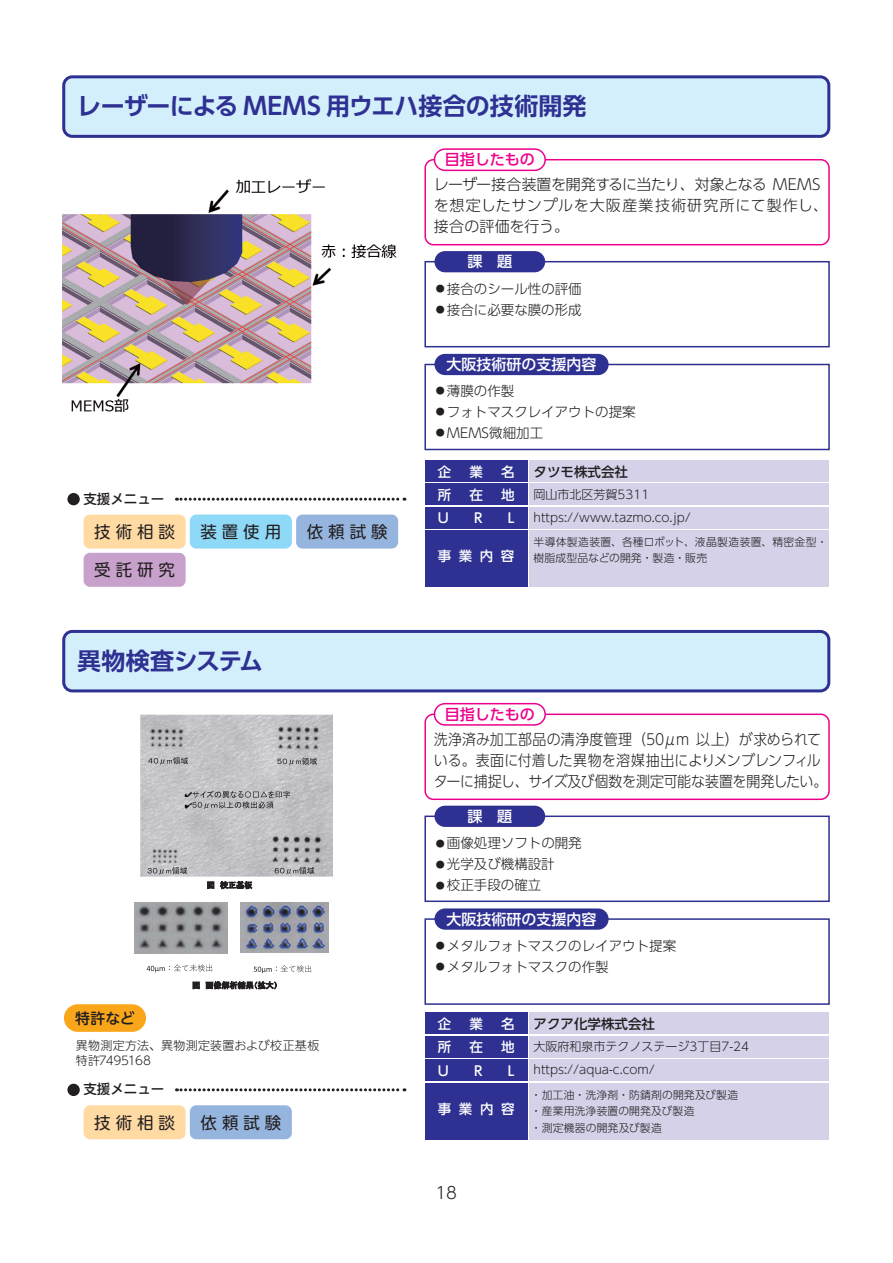
<style>
.page{position:relative;width:893px;height:1263px;background:#fff}
.page>*{position:absolute;margin:0;border:0;box-sizing:border-box;transform-origin:0 0}
.t1{font:24px "UD Shin Go Pro De Bold 90 msp RKSJ H";letter-spacing:-.02em;color:#2e3092}
.t2{font:16.5px "UD Shin M Go Pro Regular 90 msp RKSJ H";letter-spacing:.3em;color:#231f20}
.t3{font:16.5px "UD Shin Go Pro Light 90 msp RKSJ H";color:#231f20}
.t4{font:15px/21px "UD Shin Go Pro Light 90 msp RKSJ H";letter-spacing:.005em;color:#231f20;scale:.93 1}
.t5{font:15px/21px "UD Shin Go Pro Light 90 msp RKSJ H";letter-spacing:.005em;color:#231f20}
.t6{font:15px "UD Shin Go Pro Medium 90 msp RKSJ H";color:#fff}
.t7{font:15px "UD Shin Go Pro Medium 90 msp RKSJ H";color:#ec008c}
.t8{font:15px "UD Shin M Go Pro Medium 90 msp RKSJ H";color:#231f20}
.t9{font:13.5px/21px "UD Shin Go Pro Light 90 msp RKSJ H";color:#231f20}
.t10{font:13.5px "UD Shin Go Pro Medium 90 msp RKSJ H";letter-spacing:.555em;color:#fff}
.t11{font:13.5px "UD Shin Go Pro Medium 90 msp RKSJ H";color:#231f20}
.t12{font:13.5px "UD Shin M Go Pro Medium 90 msp RKSJ H";color:#231f20}
.t13{font:12px/23.4px "UD Shin Go Pro Light 90 msp RKSJ H";color:#231f20}
.t14{font:12px/15px "UD Shin M Go Pro Light 90 msp RKSJ H";letter-spacing:.02em;color:#231f20}
.t15{font:10.8px/16.5px "UD Shin Go Pro Light 90 msp RKSJ H";letter-spacing:.02em;color:#231f20}
.t16{font:9px "UD Shin Go Pro Light 90 msp RKSJ H";color:#231f20}
</style>
<div class="page">
<div style="left:64px;top:77px;width:765px;height:59px;background:#d4effc;border-radius:8px"></div>
<div style="left:62px;top:75px;width:768px;height:63px;border:3px solid #2e3092;border-radius:8px"></div>
<div style="left:424px;top:159px;width:406px;height:86px;border:1px solid #ec008c;border-radius:8px"></div>
<div style="left:434px;top:149px;width:111px;height:21px;background:#fff;border-radius:11px"></div>
<div style="left:434px;top:148px;width:112px;height:23px;border:1px solid #ec008c;border-radius:11px"></div>
<div style="left:64px;top:631px;width:765px;height:60px;background:#d4effc;border-radius:8px"></div>
<div style="left:62px;top:630px;width:768px;height:62px;border:3px solid #2e3092;border-radius:8px"></div>
<div style="left:424px;top:714px;width:406px;height:86px;border:1px solid #ec008c;border-radius:8px"></div>
<div style="left:434px;top:704px;width:111px;height:21px;background:#fff;border-radius:11px"></div>
<div style="left:434px;top:703px;width:112px;height:23px;border:1px solid #ec008c;border-radius:11px"></div>
<div style="left:67px;top:1084px;width:13px;height:12px;background:#231f20;border-radius:50%"></div>
<svg style="left:176px;top:1088px;width:229px;height:3px"></svg>
<div style="left:84px;top:1105px;width:102px;height:34px;background:#ffdaa2;border-radius:6px"></div>
<div style="left:190px;top:1105px;width:102px;height:34px;background:#95b5df;border-radius:6px"></div>
<div style="left:425px;top:460px;width:102px;height:22px;background:#2e3092"></div>
<div style="left:529px;top:460px;width:300px;height:22px;background:#d4d1e9"></div>
<div style="left:529px;top:484px;width:300px;height:21px;background:#d4d1e9"></div>
<div style="left:529px;top:507px;width:300px;height:21px;background:#d4d1e9"></div>
<div style="left:529px;top:531px;width:300px;height:56px;background:#d4d1e9"></div>
<div style="left:425px;top:484px;width:102px;height:21px;background:#2e3092"></div>
<div style="left:425px;top:507px;width:102px;height:21px;background:#2e3092"></div>
<div style="left:425px;top:531px;width:102px;height:56px;background:#2e3092"></div>
<div style="left:425px;top:1013px;width:102px;height:21px;background:#2e3092"></div>
<div style="left:529px;top:1013px;width:300px;height:21px;background:#d4d1e9"></div>
<div style="left:529px;top:1036px;width:300px;height:21px;background:#d4d1e9"></div>
<div style="left:529px;top:1060px;width:300px;height:21px;background:#d4d1e9"></div>
<div style="left:529px;top:1083px;width:300px;height:56px;background:#d4d1e9"></div>
<div style="left:425px;top:1036px;width:102px;height:21px;background:#2e3092"></div>
<div style="left:425px;top:1060px;width:102px;height:21px;background:#2e3092"></div>
<div style="left:425px;top:1083px;width:102px;height:56px;background:#2e3092"></div>
<div style="left:424px;top:364px;width:406px;height:86px;border:1px solid #2e3092"></div>
<div style="left:434px;top:354px;width:175px;height:21px;background:#2e3092;border-radius:11px"></div>
<div style="left:424px;top:261px;width:406px;height:86px;border:1px solid #2e3092"></div>
<div style="left:434px;top:251px;width:111px;height:21px;background:#2e3092;border-radius:11px"></div>
<div style="left:424px;top:918px;width:406px;height:87px;border:1px solid #2e3092"></div>
<div style="left:434px;top:908px;width:175px;height:22px;background:#2e3092;border-radius:11px"></div>
<div style="left:424px;top:816px;width:406px;height:86px;border:1px solid #2e3092"></div>
<div style="left:434px;top:806px;width:111px;height:21px;background:#2e3092;border-radius:11px"></div>
<div style="left:67px;top:493px;width:13px;height:12px;background:#231f20;border-radius:50%"></div>
<svg style="left:176px;top:498px;width:229px;height:3px"></svg>
<div style="left:84px;top:515px;width:102px;height:34px;background:#ffdaa2;border-radius:6px"></div>
<div style="left:190px;top:515px;width:102px;height:34px;background:#8ed8f8;border-radius:6px"></div>
<div style="left:296px;top:515px;width:102px;height:34px;background:#95b5df;border-radius:6px"></div>
<div style="left:84px;top:553px;width:102px;height:34px;background:#c7a0cb;border-radius:6px"></div>
<div style="left:64px;top:1004px;width:82px;height:28px;background:#faa61a;border-radius:14px"></div>
<img style="left:62px;top:178px;width:335px;height:234px">
<img style="left:140px;top:715px;width:193px;height:162px">
<svg style="left:275px;top:867px;width:39px;height:7px"></svg>
<svg style="left:277px;top:758px;width:40px;height:7px"></svg>
<svg style="left:148px;top:757px;width:40px;height:8px"></svg>
<svg style="left:147px;top:867px;width:40px;height:8px"></svg>
<svg style="left:193px;top:982px;width:6px;height:7px"></svg>
<svg style="left:206px;top:981px;width:71px;height:8px"></svg>
<img style="left:179px;top:787px;width:18px;height:26px">
<img style="left:179px;top:797px;width:13px;height:8px">
<svg style="left:192px;top:791px;width:98px;height:18px;background:#a5a3a7"></svg>
<img style="left:240px;top:902px;width:88px;height:51px">
<svg style="left:254px;top:965px;width:57px;height:8px"></svg>
<img style="left:135px;top:902px;width:92px;height:52px">
<svg style="left:147px;top:964px;width:65px;height:8px"></svg>
<svg style="left:207px;top:882px;width:7px;height:7px"></svg>
<svg style="left:220px;top:881px;width:32px;height:8px"></svg>
<h1 class="t1" style="left:77px;top:97px;width:511px">レーザーによる MEMS 用ウエハ接合の技術開発</h1>
<p class="t7" style="left:445px;top:154px;width:91px">目指したもの</p>
<p class="t5" style="left:434px;top:176px;width:396px">レーザー接合装置を開発するに当たり、対象となる MEMSを想定したサンプルを大阪産業技術研究所にて製作し、接合の評価を行う。</p>
<p class="t6" style="left:467px;top:256px;width:46px">課　題</p>
<p class="t9" style="left:447px;top:280px;width:136px">接合のシール性の評価接合に必要な膜の形成</p>
<p class="t16" style="left:436px;top:285px;width:10px">●</p>
<p class="t16" style="left:436px;top:306px;width:10px">●</p>
<p class="t6" style="left:446px;top:359px;width:151px">大阪技術研の支援内容</p>
<p class="t12" style="left:83px;top:493px;width:82px">支援メニュー</p>
<p class="t2" style="left:94px;top:526px;width:82px">技術相談</p>
<p class="t2" style="left:201px;top:526px;width:82px">装置使用</p>
<p class="t2" style="left:307px;top:526px;width:82px">依頼試験</p>
<p class="t2" style="left:94px;top:564px;width:82px">受託研究</p>
<h1 class="t1" style="left:77px;top:652px;width:187px">異物検査システム</h1>
<p class="t8" style="left:75px;top:1012px;width:61px">特許など</p>
<p class="t14" style="left:76px;top:1039px;width:245px">異物測定方法、異物測定装置および校正基板特許7495168</p>
<p class="t12" style="left:83px;top:1084px;width:82px">支援メニュー</p>
<p class="t2" style="left:94px;top:1116px;width:82px">技術相談</p>
<p class="t2" style="left:201px;top:1116px;width:82px">依頼試験</p>
<p class="t9" style="left:447px;top:382px;width:190px">薄膜の作製<br>フォトマスクレイアウトの提案<br>MEMS微細加工</p>
<p class="t16" style="left:436px;top:388px;width:10px">●</p>
<p class="t16" style="left:436px;top:408px;width:10px">●</p>
<p class="t16" style="left:436px;top:429px;width:10px">●</p>
<p class="t10" style="left:438px;top:466px;width:15px">企</p>
<p class="t10" style="left:469px;top:466px;width:15px">業</p>
<p class="t10" style="left:501px;top:466px;width:15px">名</p>
<p class="t11" style="left:534px;top:466px;width:96px">タツモ株式会社</p>
<p class="t10" style="left:438px;top:490px;width:15px">所</p>
<p class="t10" style="left:469px;top:490px;width:15px">在</p>
<p class="t10" style="left:501px;top:490px;width:15px">地</p>
<p class="t10" style="left:438px;top:513px;width:12px">U</p>
<p class="t10" style="left:474px;top:513px;width:10px">R</p>
<p class="t10" style="left:508px;top:513px;width:8px">L</p>
<p class="t10" style="left:438px;top:551px;width:78px">事業内容</p>
<p class="t13" style="left:534px;top:484px;width:159px">岡山市北区芳賀5311 https://www.tazmo.co.jp/</p>
<p class="t15" style="left:534px;top:535px;width:295px">半導体製造装置、各種ロボット、液晶製造装置、精密金型・樹脂成型品などの開発・製造・販売</p>
<p class="t7" style="left:445px;top:708px;width:91px">目指したもの</p>
<p class="t4" style="left:434px;top:731px;width:425px">洗浄済み加工部品の清浄度管理（50μm 以上）が求められている。表面に付着した異物を溶媒抽出によりメンブレンフィルターに捕捉し、サイズ及び個数を測定可能な装置を開発したい。</p>
<p class="t6" style="left:467px;top:810px;width:46px">課　題</p>
<p class="t9" style="left:447px;top:835px;width:136px">画像処理ソフトの開発光学及び機構設計<br>校正手段の確立</p>
<p class="t16" style="left:436px;top:840px;width:10px">●</p>
<p class="t16" style="left:436px;top:861px;width:10px">●</p>
<p class="t16" style="left:436px;top:882px;width:10px">●</p>
<p class="t6" style="left:446px;top:913px;width:151px">大阪技術研の支援内容</p>
<p class="t9" style="left:447px;top:937px;width:231px">メタルフォトマスクのレイアウト提案メタルフォトマスクの作製</p>
<p class="t16" style="left:436px;top:942px;width:10px">●</p>
<p class="t16" style="left:436px;top:963px;width:10px">●</p>
<p class="t10" style="left:438px;top:1019px;width:15px">企</p>
<p class="t10" style="left:469px;top:1019px;width:15px">業</p>
<p class="t10" style="left:501px;top:1019px;width:15px">名</p>
<p class="t11" style="left:534px;top:1019px;width:123px">アクア化学株式会社</p>
<p class="t10" style="left:438px;top:1042px;width:15px">所</p>
<p class="t10" style="left:469px;top:1042px;width:15px">在</p>
<p class="t10" style="left:501px;top:1042px;width:15px">地</p>
<p class="t10" style="left:438px;top:1066px;width:12px">U</p>
<p class="t10" style="left:474px;top:1066px;width:10px">R</p>
<p class="t10" style="left:508px;top:1066px;width:8px">L</p>
<p class="t10" style="left:438px;top:1104px;width:78px">事業内容</p>
<p class="t13" style="left:534px;top:1036px;width:217px">大阪府和泉市テクノステージ3丁目7-24 https://aqua-c.com/</p>
<p class="t15" style="left:531px;top:1088px;width:209px">・加工油・洗浄剤・防錆剤の開発及び製造・産業用洗浄装置の開発及び製造<br>・測定機器の開発及び製造</p>
<p class="t3" style="left:435px;top:1186px;width:23px">18</p>
</div>
